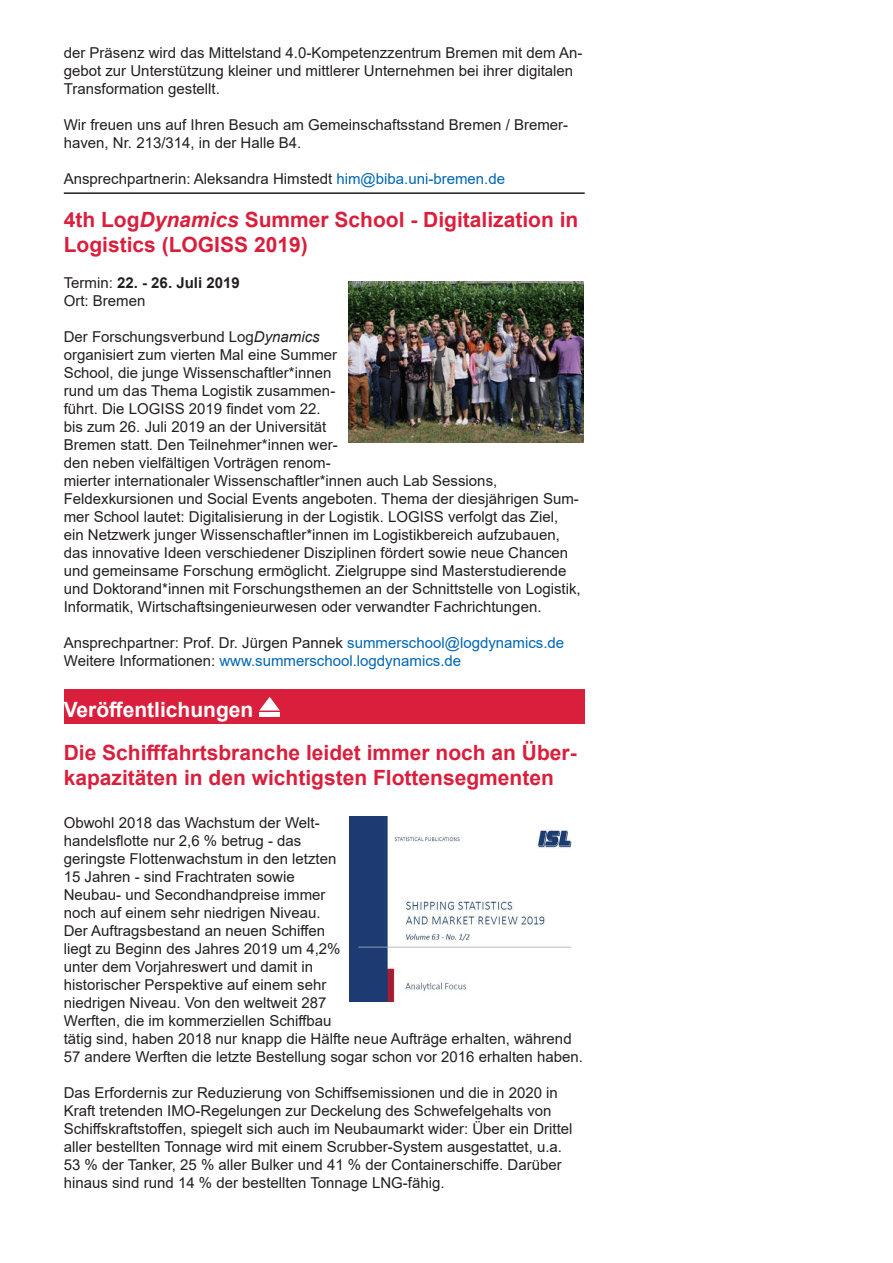
<style>
.page{position:relative;width:893px;height:1263px;background:#fff}
.page>*{position:absolute;margin:0;border:0;box-sizing:border-box;transform-origin:0 0}
.t1{font:700 21px/25.2px "Arial";color:#da1f3d}
.t2{font:700 21px "Arial";color:#fff}
.t3{font:15px/18px "Arial";color:#231f20}
.t4{font:15px/18px "Arial";color:#0166b3}
.s1{color:#0166b3}
.s2{font-style:italic}
.s3{font-weight:700}
.s4{color:#231f20}
</style>
<div class="page">
<hr style="left:64px;top:192px;width:521px;height:2px;background:#231f20">
<img style="left:349px;top:282px;width:234px;height:161px">
<img style="left:350px;top:817px;width:222px;height:184px">
<div style="left:64px;top:690px;width:521px;height:34px;background:#da1f3d"></div>
<div style="left:259px;top:712px;width:21px;height:5px;background:#fff"></div>
<svg style="left:259px;top:697px;width:21px;height:13px"></svg>
<p class="t3" style="left:64px;top:43px;width:520px">der Präsenz wird das Mittelstand 4.0-Kompetenzzentrum Bremen mit dem An&shy;gebot zur Unterstützung kleiner und mittlerer Unternehmen bei ihrer digitalen<br>Transformation gestellt.</p>
<p class="t3" style="left:64px;top:115px;width:506px">Wir freuen uns auf Ihren Besuch am Gemeinschaftsstand Bremen / Bremer&shy;haven, Nr. 213/314, in der Halle B4.</p>
<p class="t3" style="left:64px;top:169px;width:443px">Ansprechpartnerin: Aleksandra Himstedt <span class="s1">him@biba.uni-bremen.de</span></p>
<h1 class="t1" style="left:64px;top:207px;width:516px">4th Log<span class="s2">Dynamics</span> Summer School - Digitalization in<br>Logistics (LOGISS 2019)</h1>
<p class="t3" style="left:64px;top:274px;width:177px">Termin: <span class="s3">22. - 26. Juli 2019<br></span>Ort: Bremen</p>
<p class="t3" style="left:64px;top:328px;width:518px">Der Forschungsverbund Log<span class="s2">Dynamics<br></span>organisiert zum vierten Mal eine Summer<br>School, die junge Wissenschaftler*innen<br>rund um das Thema Logistik zusammen-<br>führt. Die LOGISS 2019 findet vom 22.<br>bis zum 26. Juli 2019 an der Universität<br>Bremen statt. Den Teilnehmer*innen wer-<br>den neben vielfältigen Vorträgen renom-<br>mierter internationaler Wissenschaftler*innen auch Lab Sessions, Feldexkursionen und Social Events angeboten. Thema der diesjährigen Sum&shy;mer School lautet: Digitalisierung in der Logistik. LOGISS verfolgt das Ziel, ein Netzwerk junger Wissenschaftler*innen im Logistikbereich aufzubauen, das innovative Ideen verschiedener Disziplinen fördert sowie neue Chancen und gemeinsame Forschung ermöglicht. Zielgruppe sind Masterstudierende und Doktorand*innen mit Forschungsthemen an der Schnittstelle von Logistik, Informatik, Wirtschaftsingenieurwesen oder verwandter Fachrichtungen.</p>
<p class="t4" style="left:64px;top:634px;width:502px"><span class="s4">Ansprechpartner: Prof. Dr. Jürgen Pannek</span> summerschool@logdynamics.de<br><span class="s4">Weitere Informationen:</span> www.summerschool.logdynamics.de</p>
<h1 class="t2" style="left:64px;top:695px;width:191px">Veröffentlichungen</h1>
<h1 class="t1" style="left:64px;top:740px;width:514px">Die Schifffahrtsbranche leidet immer noch an Über&shy;kapazitäten in den wichtigsten Flottensegmenten</h1>
<p class="t3" style="left:64px;top:814px;width:521px">Obwohl 2018 das Wachstum der Welt-<br>handelsflotte nur 2,6 % betrug - das<br>geringste Flottenwachstum in den letzten<br>15 Jahren - sind Frachtraten sowie<br>Neubau- und Secondhandpreise immer<br>noch auf einem sehr niedrigen Niveau.<br>Der Auftragsbestand an neuen Schiffen<br>liegt zu Beginn des Jahres 2019 um 4,2%<br>unter dem Vorjahreswert und damit in<br>historischer Perspektive auf einem sehr<br>niedrigen Niveau. Von den weltweit 287<br>Werften, die im kommerziellen Schiffbau<br>tätig sind, haben 2018 nur knapp die Hälfte neue Aufträge erhalten, während 57 andere Werften die letzte Bestellung sogar schon vor 2016 erhalten haben.</p>
<p class="t3" style="left:64px;top:1084px;width:510px">Das Erfordernis zur Reduzierung von Schiffsemissionen und die in 2020 in Kraft tretenden IMO-Regelungen zur Deckelung des Schwefelgehalts von Schiffskraftstoffen, spiegelt sich auch im Neubaumarkt wider: Über ein Drittel aller bestellten Tonnage wird mit einem Scrubber-System ausgestattet, u.a.<br>53 % der Tanker, 25 % aller Bulker und 41 % der Containerschiffe. Darüber hinaus sind rund 14 % der bestellten Tonnage LNG-fähig.</p>
</div>
